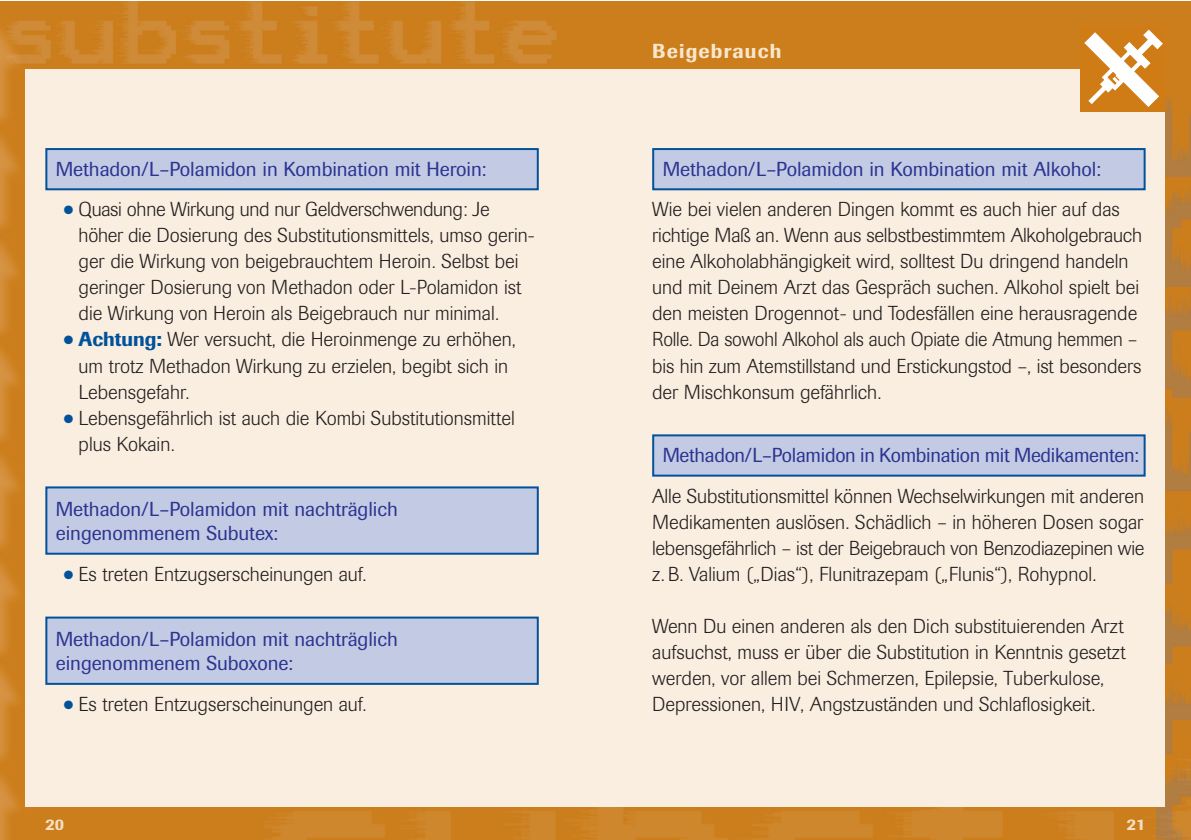
<style>
.page{position:relative;width:1191px;height:840px;background:#fff}
.page>*{position:absolute;margin:0;border:0;box-sizing:border-box;transform-origin:0 0}
.t1{font:300 20px/26px "Berthold Imago BQ";color:#231f20}
.t2{font:20px/24px "Berthold Imago BQ";letter-spacing:-.005em;color:#2c3491}
.t3{font:500 20px "Berthold Imago BQ";letter-spacing:.06em;color:#f9e7cd}
.t4{font:500 16px "Berthold Imago BQ";color:#f6dfc5}
.s1{color:#01519b}
.s2{font-weight:500;color:#01519b}
</style>
<div class="page">
<img style="left:0;top:1px;width:1191px;height:838px">
<div style="left:26px;top:69px;width:1139px;height:737px;background:#faeee0"></div>
<div style="left:46px;top:487px;width:492px;height:66px;background:#c3cbe4"></div>
<div style="left:45px;top:486px;width:494px;height:68px;border:2px solid #01519b"></div>
<svg style="left:1080px;top:27px;width:85px;height:85px"></svg>
<div style="left:46px;top:617px;width:492px;height:66px;background:#c3cbe4"></div>
<div style="left:45px;top:616px;width:494px;height:68px;border:2px solid #01519b"></div>
<div style="left:653px;top:149px;width:491px;height:40px;background:#c3cbe4"></div>
<div style="left:652px;top:148px;width:493px;height:42px;border:2px solid #01519b"></div>
<div style="left:653px;top:435px;width:491px;height:40px;background:#c3cbe4"></div>
<div style="left:652px;top:434px;width:493px;height:42px;border:2px solid #01519b"></div>
<div style="left:46px;top:149px;width:492px;height:40px;background:#c3cbe4"></div>
<div style="left:45px;top:148px;width:494px;height:42px;border:2px solid #01519b"></div>
<p class="t2" style="left:56px;top:159px;width:432px">Methadon/L–Polamidon in Kombination mit Heroin:</p>
<p class="t1" style="left:79px;top:198px;width:458px;text-indent:-15px"><span class="s1">●</span> Quasi ohne Wirkung und nur Geldverschwendung: Je höher die Dosierung des Substitutionsmittels, umso gerin&shy;ger die Wirkung von beigebrauchtem Heroin. Selbst bei geringer Dosierung von Methadon oder L-Polamidon ist die Wirkung von Heroin als Beigebrauch nur minimal.</p>
<p class="t1" style="left:79px;top:328px;width:439px;text-indent:-15px"><span class="s1">●</span> <span class="s2">Achtung:</span> Wer versucht, die Heroinmenge zu erhöhen, um trotz Methadon Wirkung zu erzielen, begibt sich in<br>Lebensgefahr.</p>
<p class="t1" style="left:79px;top:406px;width:437px;text-indent:-15px"><span class="s1">●</span> Lebensgefährlich ist auch die Kombi Substitutionsmittel plus Kokain.</p>
<p class="t2" style="left:56px;top:498px;width:343px">Methadon/L–Polamidon mit nachträglich eingenommenem Subutex:</p>
<p class="t1" style="left:64px;top:562px;width:304px"><span class="s1">●</span> Es treten Entzugserscheinungen auf.</p>
<p class="t2" style="left:56px;top:628px;width:343px">Methadon/L–Polamidon mit nachträglich eingenommenem Suboxone:</p>
<p class="t1" style="left:64px;top:692px;width:304px"><span class="s1">●</span> Es treten Entzugserscheinungen auf.</p>
<p class="t4" style="left:45px;top:818px;width:20px">20</p>
<p class="t3" style="left:652px;top:45px;width:131px">Beigebrauch</p>
<p class="t2" style="left:662px;top:159px;width:440px">Methadon/L–Polamidon in Kombination mit Alkohol:</p>
<p class="t1" style="left:652px;top:198px;width:491px">Wie bei vielen anderen Dingen kommt es auch hier auf das richtige Maß an. Wenn aus selbstbestimmtem Alkoholgebrauch eine Alkoholabhängigkeit wird, solltest Du dringend handeln und mit Deinem Arzt das Gespräch suchen. Alkohol spielt bei den meisten Drogennot- und Todesfällen eine herausragende Rolle. Da sowohl Alkohol als auch Opiate die Atmung hemmen – bis hin zum Atemstillstand und Erstickungstod –, ist besonders der Mischkonsum gefährlich.</p>
<p class="t2" style="left:662px;top:445px;width:478px">Methadon/L–Polamidon in Kombination mit Medikamenten:</p>
<p class="t1" style="left:652px;top:484px;width:494px;text-align:justify">Alle Substitutionsmittel können Wechselwirkungen mit anderen Medikamenten auslösen. Schädlich – in höheren Dosen sogar lebensgefährlich – ist der Beigebrauch von Benzodiazepinen wie z. B. Valium („Dias“), Flunitrazepam („Flunis“), Rohypnol.</p>
<p class="t1" style="left:652px;top:614px;width:475px">Wenn Du einen anderen als den Dich substituierenden Arzt aufsuchst, muss er über die Substitution in Kenntnis gesetzt werden, vor allem bei Schmerzen, Epilepsie, Tuberkulose, Depressionen, HIV, Angstzuständen und Schlaflosigkeit.</p>
<p class="t4" style="left:1127px;top:818px;width:20px">21</p>
</div>
